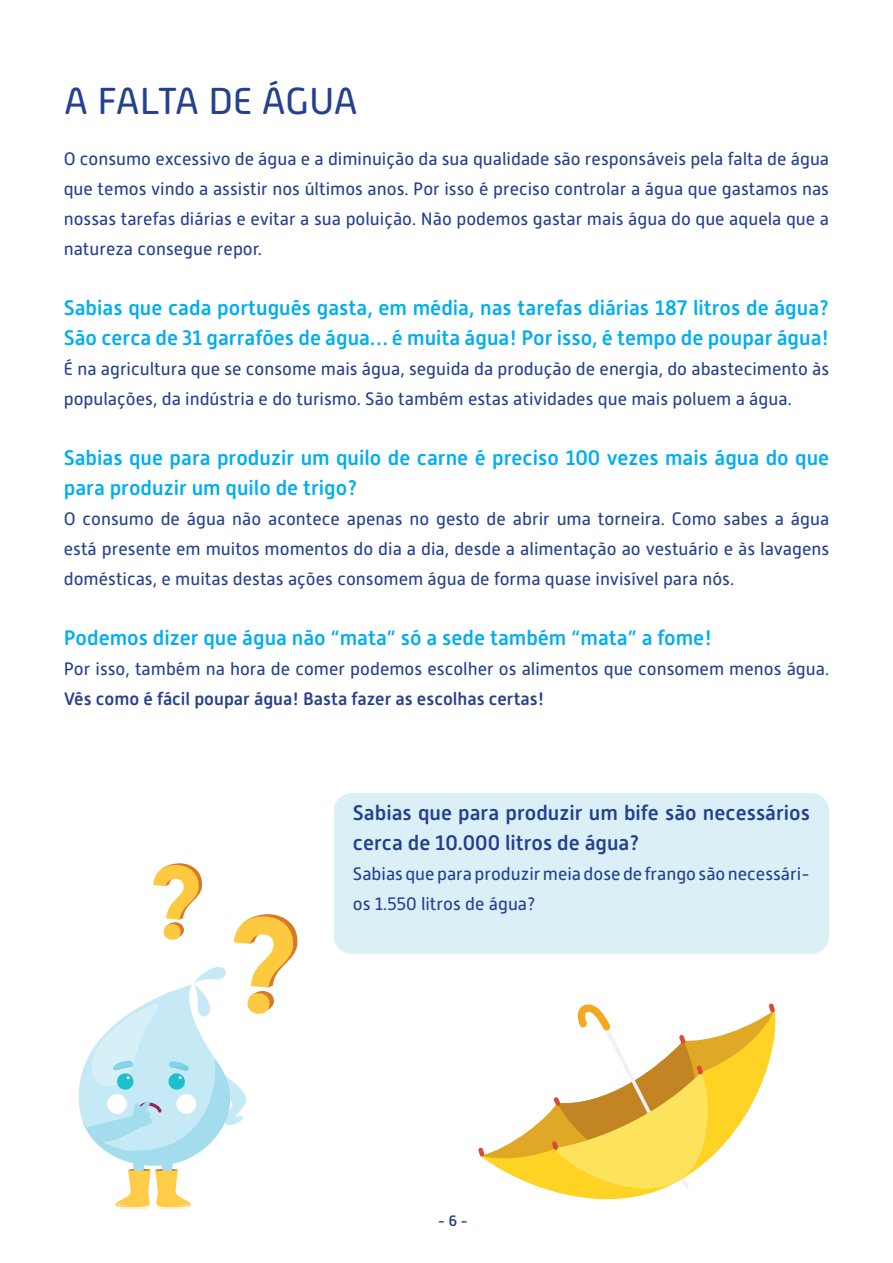
<style>
.page{position:relative;width:893px;height:1263px;background:#fff}
.page>*{position:absolute;margin:0;border:0;box-sizing:border-box;transform-origin:0 0}
.t1{font:37.5px "Alwyn New Rounded";letter-spacing:-.01em;color:#25408f}
.t2{font:500 21px/30px "Alwyn New Rounded";color:#00aeef}
.t3{font:500 21px/30px "Alwyn New Rounded";color:#25408f}
.t4{font:18px/30px "Alwyn New Rounded";color:#25408f;text-align:justify}
.t5{font:500 18px "Alwyn New Rounded";color:#25408f}
.t6{font:500 15px "Alwyn New Rounded";color:#25408f}
</style>
<div class="page">
<div style="left:334px;top:793px;width:495px;height:161px;background:#daf0f6;border-radius:18px"></div>
<svg style="left:482px;top:1012px;width:294px;height:179px"></svg>
<svg style="left:769px;top:1003px;width:6px;height:9px"></svg>
<svg style="left:478px;top:1147px;width:6px;height:10px"></svg>
<svg style="left:552px;top:1004px;width:164px;height:196px"></svg>
<svg style="left:78px;top:863px;width:220px;height:346px"></svg>
<h1 class="t1" style="left:64px;top:80px;width:296px">A FALTA DE ÁGUA</h1>
<p class="t4" style="left:64px;top:144px;width:767px">O consumo excessivo de água e a diminuição da sua qualidade são responsáveis pela falta de água que temos vindo a assistir nos últimos anos. Por isso é preciso controlar a água que gastamos nas nossas tarefas diárias e evitar a sua poluição. Não podemos gastar mais água do que aquela que a natureza consegue repor.</p>
<p class="t2" style="left:64px;top:293px;width:767px">Sabias que cada português gasta, em média, nas tarefas diárias 187 litros de água?<br>São cerca de 31 garrafões de água… é muita água! Por isso, é tempo de poupar água!</p>
<p class="t4" style="left:64px;top:354px;width:767px">É na agricultura que se consome mais água, seguida da produção de energia, do abastecimento às populações, da indústria e do turismo. São também estas atividades que mais poluem a água.</p>
<p class="t2" style="left:64px;top:443px;width:767px">Sabias que para produzir um quilo de carne é preciso 100 vezes mais água do que para produzir um quilo de trigo?</p>
<p class="t4" style="left:64px;top:504px;width:767px">O consumo de água não acontece apenas no gesto de abrir uma torneira. Como sabes a água está presente em muitos momentos do dia a dia, desde a alimentação ao vestuário e às lavagens domésticas, e muitas destas ações consomem água de forma quase invisível para nós.</p>
<p class="t2" style="left:64px;top:623px;width:650px">Podemos dizer que água não “mata” só a sede também “mata” a fome!</p>
<p class="t4" style="left:64px;top:654px;width:767px">Por isso, também na hora de comer podemos escolher os alimentos que consomem menos água.</p>
<p class="t5" style="left:64px;top:689px;width:482px">Vês como é fácil poupar água! Basta fazer as escolhas certas!</p>
<p class="t3" style="left:353px;top:797px;width:459px">Sabias que para produzir um bife são necessários cerca de 10.000 litros de água?</p>
<p class="t4" style="left:353px;top:858px;width:459px">Sabias que para produzir meia dose de frango são necessári&shy;os 1.550 litros de água?</p>
<p class="t6" style="left:438px;top:1212px;width:32px">- 6 -</p>
</div>
